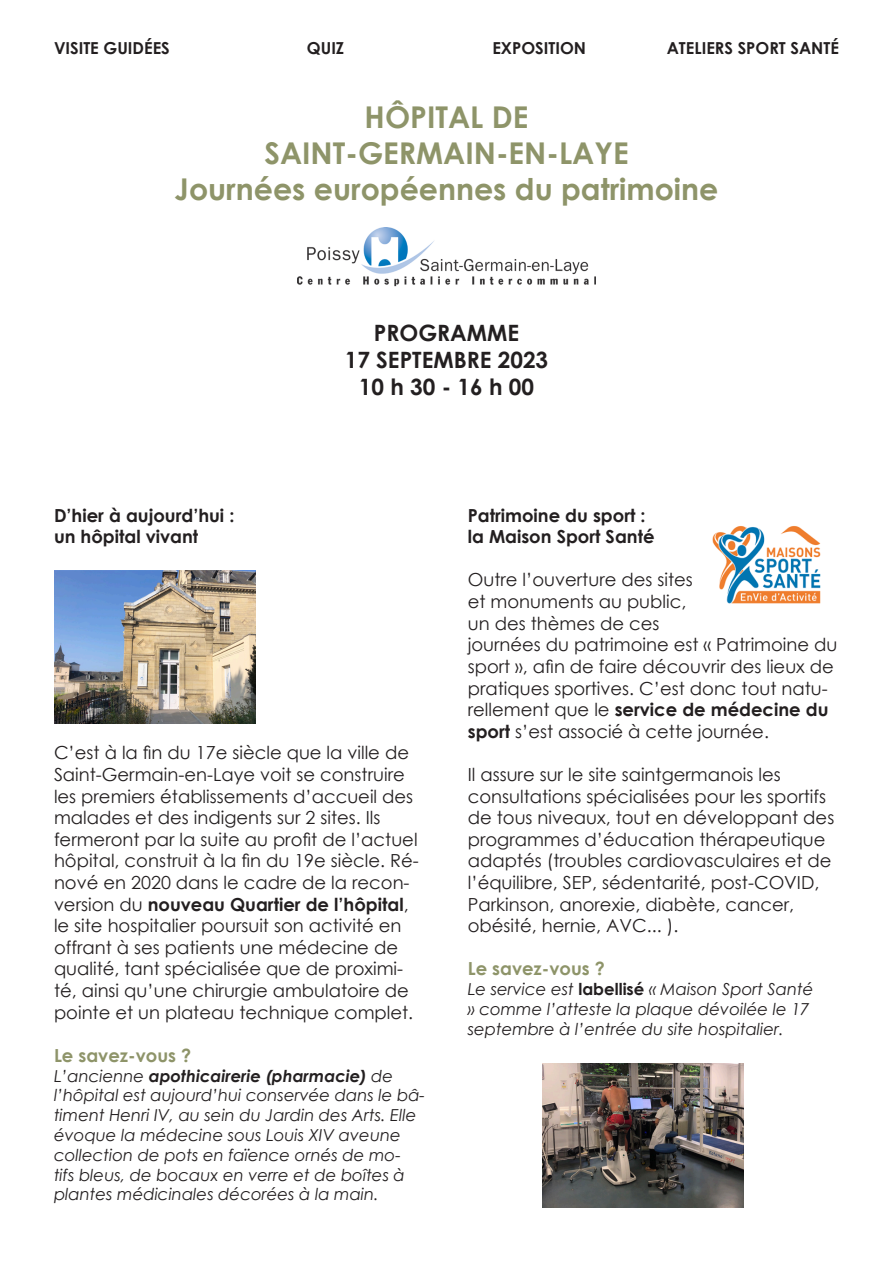
<style>
.page{position:relative;width:893px;height:1263px;background:#fff}
.page>*{position:absolute;margin:0;border:0;box-sizing:border-box;transform-origin:0 0}
.t1{font:700 30px "Century Gothic";color:#8e9469}
.t2{font:700 22.5px "Century Gothic";color:#231f20}
.t3{font:18px/21.6px "Century Gothic";color:#231f20}
.t4{font:700 18px "Century Gothic";color:#231f20}
.t5{font:700 18px "Century Gothic";color:#8e9469}
.t6{font:italic 16.5px/19.8px "Century Gothic";color:#231f20}
.t7{font:700 16.5px "Century Gothic";color:#231f20}
.s1{font-weight:700}
.s2{font-weight:700;font-style:normal}
</style>
<div class="page">
<img style="left:54px;top:571px;width:201px;height:152px">
<img style="left:712px;top:526px;width:109px;height:78px">
<img style="left:542px;top:1063px;width:202px;height:145px">
<img style="left:298px;top:227px;width:297px;height:60px">
<p class="t7" style="left:54px;top:35px;width:117px">VISITE GUIDÉES</p>
<p class="t7" style="left:307px;top:35px;width:39px">QUIZ</p>
<p class="t7" style="left:492px;top:35px;width:95px">EXPOSITION</p>
<p class="t7" style="left:667px;top:35px;width:174px">ATELIERS SPORT SANTÉ</p>
<p class="t1" style="left:365px;top:94px;width:165px">HÔPITAL DE</p>
<p class="t1" style="left:264px;top:130px;width:366px">SAINT-GERMAIN-EN-LAYE</p>
<p class="t1" style="left:175px;top:166px;width:545px">Journées européennes du patrimoine</p>
<p class="t2" style="left:374px;top:315px;width:147px">PROGRAMME</p>
<p class="t2" style="left:345px;top:342px;width:205px">17 SEPTEMBRE 2023</p>
<p class="t2" style="left:359px;top:369px;width:177px">10 h 30 - 16 h 00</p>
<p class="t4" style="left:54px;top:501px;width:182px">D’hier à aujourd’hui :</p>
<p class="t4" style="left:54px;top:523px;width:146px">un hôpital vivant</p>
<p class="t3" style="left:54px;top:742px;width:366px">C’est à la fin du 17e siècle que la ville de Saint-Germain-en-Laye voit se construire les premiers établissements d’accueil des malades et des indigents sur 2 sites. Ils fermeront par la suite au profit de l’actuel hôpital, construit à la fin du 19e siècle. Ré&shy;nové en 2020 dans le cadre de la recon&shy;version du <span class="s1">nouveau Quartier de l’hôpital</span>, le site hospitalier poursuit son activité en offrant à ses patients une médecine de qualité, tant spécialisée que de proximi&shy;té, ainsi qu’une chirurgie ambulatoire de pointe et un plateau technique complet.</p>
<p class="t5" style="left:54px;top:1041px;width:139px">Le savez-vous ?</p>
<p class="t6" style="left:54px;top:1065px;width:373px">L’ancienne <span class="s1">apothicairerie (pharmacie)</span> de l’hôpital est aujourd’hui conservée dans le bâ&shy;timent Henri IV, au sein du Jardin des Arts. Elle évoque la médecine sous Louis XIV aveune collection de pots en faïence ornés de mo&shy;tifs bleus, de bocaux en verre et de boîtes à plantes médicinales décorées à la main.</p>
<p class="t4" style="left:468px;top:501px;width:179px">Patrimoine du sport :</p>
<p class="t4" style="left:468px;top:523px;width:188px">la Maison Sport Santé</p>
<p class="t3" style="left:468px;top:569px;width:371px">Outre l’ouverture des sites<br>et monuments au public,<br>un des thèmes de ces<br>journées du patrimoine est « Patrimoine du sport », afin de faire découvrir des lieux de pratiques sportives. C’est donc tout natu&shy;rellement que le <span class="s1">service de médecine du sport</span> s’est associé à cette journée.</p>
<p class="t3" style="left:468px;top:763px;width:368px">Il assure sur le site saintgermanois les consultations spécialisées pour les sportifs de tous niveaux, tout en développant des programmes d’éducation thérapeutique adaptés (troubles cardiovasculaires et de l’équilibre, SEP, sédentarité, post-COVID, Parkinson, anorexie, diabète, cancer, obésité, hernie, AVC... ).</p>
<p class="t5" style="left:468px;top:955px;width:139px">Le savez-vous ?</p>
<p class="t6" style="left:468px;top:979px;width:347px">Le service est <span class="s2">labellisé</span> « Maison Sport Santé » comme l’atteste la plaque dévoilée le 17 septembre à l’entrée du site hospitalier.</p>
</div>
